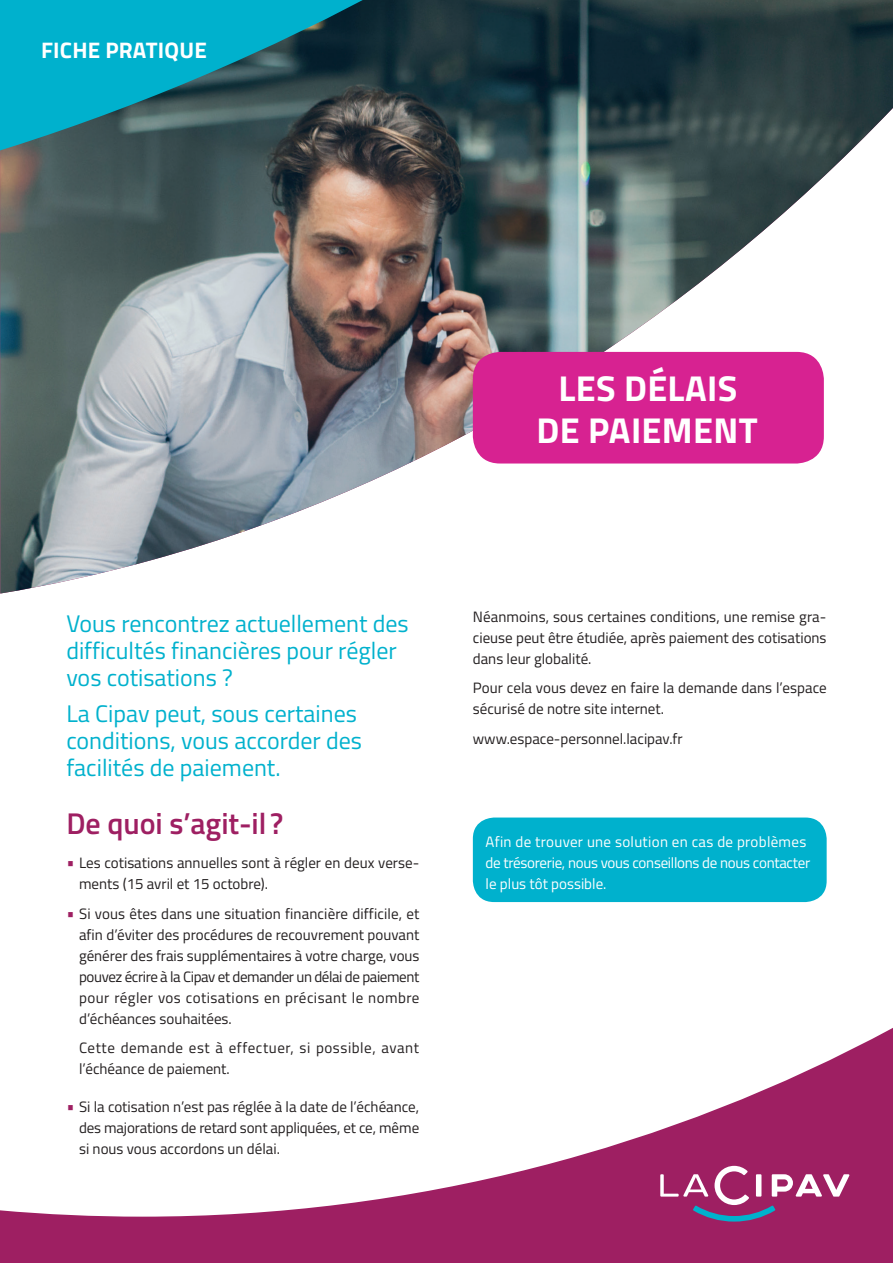
<style>
.page{position:relative;width:893px;height:1263px;background:#fff}
.page>*{position:absolute;margin:0;border:0;box-sizing:border-box;transform-origin:0 0}
.t1{font:700 36px/42px "Titillium Web";letter-spacing:.01em;color:#fff;text-align:center}
.t2{font:600 30px "Titillium Web";color:#9e1f62}
.t3{font:24px/27px "Titillium Web";color:#00b1cd}
.t4{font:700 22.5px "Titillium Web";letter-spacing:.01em;color:#fff}
.t5{font:15px/21px "Titillium Web";color:#231f20;text-align:justify}
.t6{font:15px/21px "Titillium Web";color:#fff}
.t7{font:15px/21px "Titillium Web";letter-spacing:.035em;color:#231f20}
.s1{font-weight:600;font-size:18px;color:#9e1f62}
</style>
<div class="page">
<svg style="left:0;top:1028px;width:893px;height:235px"></svg>
<svg style="left:660px;top:1166px;width:189px;height:55px;background:#a74a80"></svg>
<img style="left:0;top:0;width:893px;height:593px">
<svg style="left:0;top:0;width:403px;height:157px;background:#1c7887"></svg>
<div style="left:473px;top:817px;width:354px;height:85px;background:#00b1cd;border-radius:21px"></div>
<div style="left:473px;top:352px;width:351px;height:111px;background:#d72291;border-radius:27px"></div>
<h3 class="t4" style="left:41px;top:33px;width:167px">FICHE PRATIQUE</h3>
<h1 class="t1" style="left:536px;top:366px;width:223px">LES DÉLAIS<br>DE PAIEMENT</h1>
<h3 class="t3" style="left:66px;top:609px;width:344px">Vous rencontrez actuellement des difficultés financières pour régler vos cotisations ?</h3>
<h3 class="t3" style="left:66px;top:699px;width:297px">La Cipav peut, sous certaines conditions, vous accorder des facilités de paiement.</h3>
<h2 class="t2" style="left:66px;top:801px;width:219px">De quoi s’agit-il ?</h2>
<p class="t5" style="left:79px;top:852px;width:342px;text-indent:-13px"><span class="s1">•</span> Les cotisations annuelles sont à régler en deux verse&shy;ments (15 avril et 15 octobre).</p>
<p class="t5" style="left:79px;top:902px;width:342px;text-indent:-13px"><span class="s1">•</span> Si vous êtes dans une situation financière difficile, et afin d’éviter des procédures de recouvrement pouvant générer des frais supplémentaires à votre charge, vous pouvez écrire à la Cipav et demander un délai de paiement pour régler vos cotisations en précisant le nombre d’échéances souhaitées.</p>
<p class="t7" style="left:79px;top:1037px;width:341px">Cette demande est à effectuer, si possible, avant l’échéance de paiement.</p>
<p class="t5" style="left:79px;top:1096px;width:342px;text-indent:-13px"><span class="s1">•</span> Si la cotisation n’est pas réglée à la date de l’échéance, des majorations de retard sont appliquées, et ce, même si nous vous accordons un délai.</p>
<p class="t5" style="left:473px;top:605px;width:355px">Néanmoins, sous certaines conditions, une remise gra&shy;cieuse peut être étudiée, après paiement des cotisations dans leur globalité.</p>
<p class="t5" style="left:473px;top:677px;width:355px">Pour cela vous devez en faire la demande dans l’espace sécurisé de notre site internet.</p>
<p class="t5" style="left:473px;top:727px;width:211px">www.espace-personnel.lacipav.fr</p>
<p class="t6" style="left:486px;top:831px;width:326px">Afin de trouver une solution en cas de problèmes de trésorerie, nous vous conseillons de nous contacter le plus tôt possible.</p>
</div>
